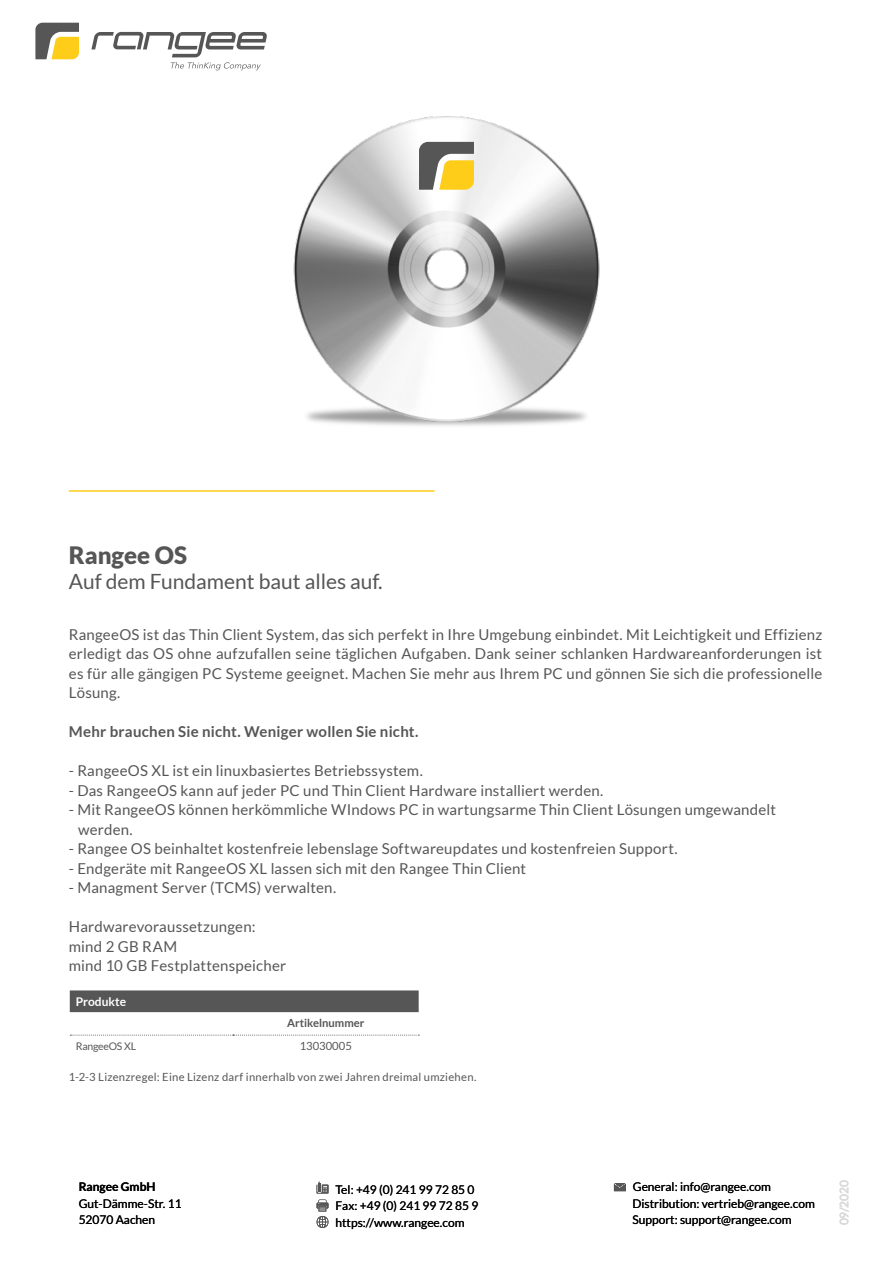
<style>
.page{position:relative;width:893px;height:1263px;background:#fff}
.page>*{position:absolute;margin:0;border:0;box-sizing:border-box;transform-origin:0 0}
.t1{font:900 24px "Lato";color:#565656}
.t2{font:21px "Lato";color:#565656}
.t3{font:15px/19.5px "Lato";letter-spacing:.015em;color:#565656}
.t4{font:700 15px "Lato";letter-spacing:.015em;color:#565656}
.t5{font:12px/16.5px "Lato";color:#000}
.t6{font:700 12px "Lato";color:#000}
.t7{font:700 12px "Lato";color:#fff}
.t8{font:700 12px "Lato";letter-spacing:-.02em;color:#dadada}
.t9{font:11.25px "Lato";letter-spacing:.025em;color:#565656}
.t10{font:700 11.25px "Lato";color:#565656}
.t11{font:11.25px "Lato";color:#565656}
.t12{font:10.5px "Lato";letter-spacing:-.02em;color:#565656}
</style>
<div class="page">
<svg style="left:614px;top:1183px;width:12px;height:8px"></svg>
<svg style="left:317px;top:1181px;width:12px;height:12px"></svg>
<svg style="left:316px;top:1199px;width:13px;height:29px"></svg>
<hr style="left:69px;top:490px;width:365px;height:2px;background:#fecd1a">
<img style="left:293px;top:117px;width:307px;height:309px">
<svg style="left:419px;top:142px;width:55px;height:48px;background:#ab9a5d"></svg>
<svg style="left:35px;top:23px;width:44px;height:36px;background:#ac9b5e"></svg>
<svg style="left:91px;top:32px;width:176px;height:39px"></svg>
<div style="left:70px;top:990px;width:349px;height:22px;background:#565656"></div>
<svg style="left:70px;top:1035px;width:349px;height:1px"></svg>
<h1 class="t1" style="left:69px;top:541px;width:120px">Rangee OS</h1>
<h2 class="t2" style="left:69px;top:569px;width:315px">Auf dem Fundament baut alles auf.</h2>
<p class="t3" style="left:69px;top:624px;width:755px;text-align:justify">RangeeOS ist das Thin Client System, das sich perfekt in Ihre Umgebung einbindet. Mit Leichtigkeit und Effizienz erledigt das OS ohne aufzufallen seine täglichen Aufgaben. Dank seiner schlanken Hardwareanforderungen ist es für alle gängigen PC Systeme geeignet. Machen Sie mehr aus Ihrem PC und gönnen Sie sich die professionelle Lösung.</p>
<p class="t4" style="left:69px;top:723px;width:351px">Mehr brauchen Sie nicht. Weniger wollen Sie nicht.</p>
<p class="t3" style="left:69px;top:761px;width:356px">- RangeeOS XL ist ein linuxbasiertes Betriebssystem.</p>
<p class="t3" style="left:69px;top:780px;width:536px">- Das RangeeOS kann auf jeder PC und Thin Client Hardware installiert werden.</p>
<p class="t3" style="left:78px;top:800px;width:699px;text-indent:-9px">- Mit RangeeOS können herkömmliche WIndows PC in wartungsarme Thin Client Lösungen umgewandelt werden.</p>
<p class="t3" style="left:69px;top:839px;width:610px">- Rangee OS beinhaltet kostenfreie lebenslage Softwareupdates und kostenfreien Support.</p>
<p class="t3" style="left:69px;top:858px;width:459px">- Endgeräte mit RangeeOS XL lassen sich mit den Rangee Thin Client</p>
<p class="t3" style="left:69px;top:878px;width:269px">- Managment Server (TCMS) verwalten.</p>
<p class="t3" style="left:69px;top:917px;width:219px">Hardwarevoraussetzungen: mind 2 GB RAM<br>mind 10 GB Festplattenspeicher</p>
<p class="t7" style="left:76px;top:995px;width:52px">Produkte</p>
<p class="t10" style="left:287px;top:1017px;width:79px">Artikelnummer</p>
<p class="t12" style="left:76px;top:1040px;width:62px">RangeeOS XL</p>
<p class="t11" style="left:300px;top:1040px;width:54px">13030005</p>
<p class="t9" style="left:69px;top:1070px;width:409px">1-2-3 Lizenzregel: Eine Lizenz darf innerhalb von zwei Jahren dreimal umziehen.</p>
<p class="t6" style="left:79px;top:1180px;width:78px">Rangee GmbH</p>
<p class="t5" style="left:79px;top:1195px;width:105px">Gut-Dämme-Str. 11<br>52070 Aachen</p>
<p class="t5" style="left:335px;top:1181px;width:144px">Tel: +49 (0) 241 99 72 85 0<br>Fax: +49 (0) 241 99 72 85 9 https://www.rangee.com</p>
<p class="t5" style="left:632px;top:1178px;width:184px">General: info@rangee.com<br>Distribution: vertrieb@rangee.com<br>Support: support@rangee.com</p>
<p class="t8" style="left:837px;top:1225px;width:46px;rotate:-90deg">09/2020</p>
</div>
